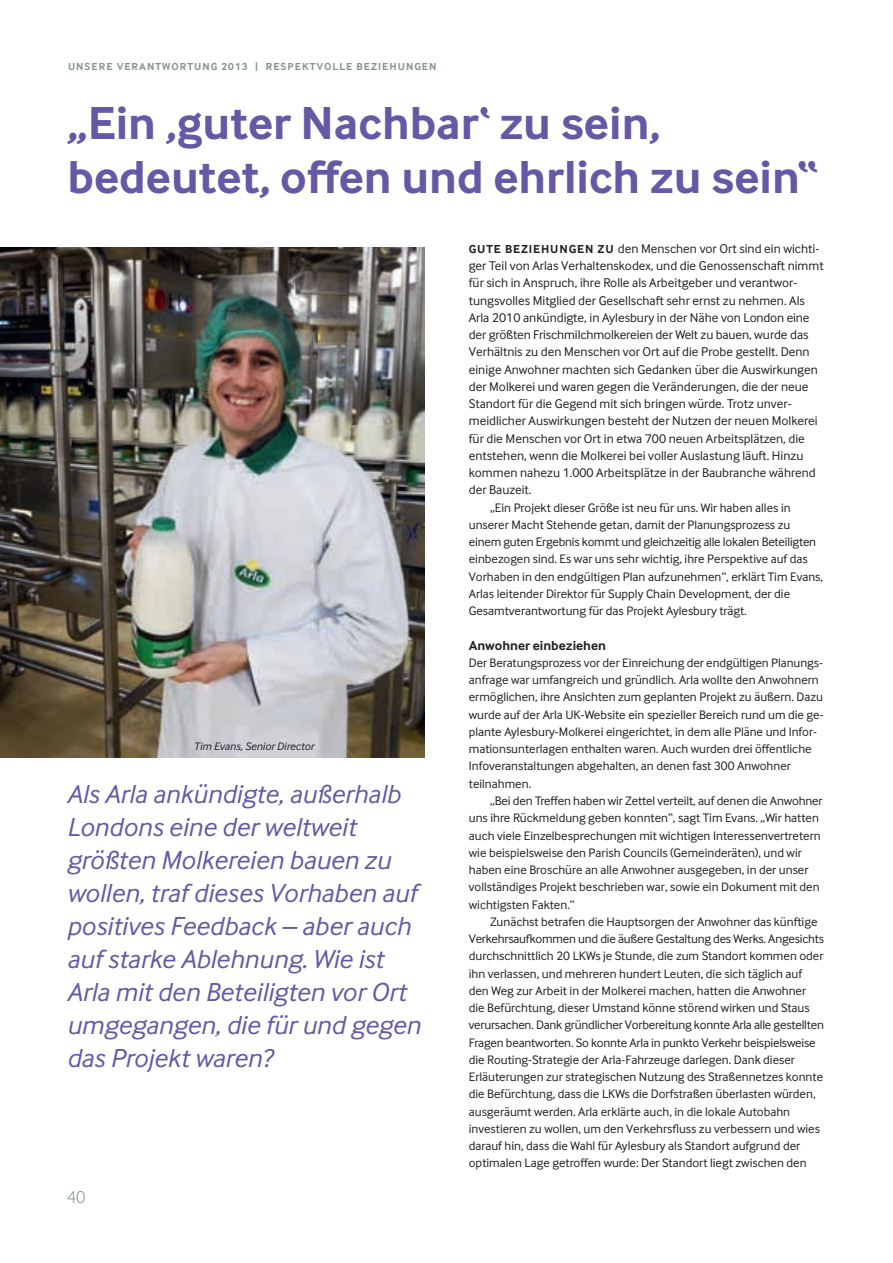
<style>
.page{position:relative;width:893px;height:1263px;background:#fff}
.page>*{position:absolute;margin:0;border:0;box-sizing:border-box;transform-origin:0 0}
.t1{font:700 48px/54px "Inter Face Corp";color:#6558a5}
.t2{font:italic 27px/33px "Inter Face Corp";color:#6558a5}
.t3{font:300 18px "Inter Face Corp";color:#869292}
.t4{font:700 13.5px "Inter Face Corp";color:#231f20}
.t5{font:13.2px/17.2px "Inter Face Corp";color:#231f20}
.t6{font:12.75px/17.2px "Inter Face Corp";color:#231f20}
.t7{font:italic 11.25px "Inter Face Corp";color:#231f20}
.t8{font:700 10.5px "Inter Face Corp";letter-spacing:.1em;color:#869292}
.s1{font-weight:700;font-size:12px}
</style>
<div class="page">
<img style="left:0;top:247px;width:424px;height:510px">
<p class="t8" style="left:68px;top:61px;width:370px">UNSERE VERANTWORTUNG 2013 | RESPEKTVOLLE BEZIEHUNGEN</p>
<h1 class="t1" style="left:68px;top:96px;width:751px">„Ein ,guter Nachbar‘ zu sein, bedeutet, offen und ehrlich zu sein“</h1>
<p class="t7" style="left:194px;top:739px;width:122px">Tim Evans, Senior Director</p>
<p class="t2" style="left:67px;top:777px;width:355px">Als Arla ankündigte, außerhalb<br>Londons eine der weltweit größten Molkereien bauen zu wollen, traf dieses Vorhaben auf positives Feedback – aber auch auf starke Ablehnung. Wie ist<br>Arla mit den Beteiligten vor Ort umgegangen, die für und gegen das Projekt waren?</p>
<h3 class="t3" style="left:67px;top:1186px;width:20px">40</h3>
<p class="t5" style="left:469px;top:240px;width:356px"><span class="s1">GUTE BEZIEHUNGEN ZU</span> den Menschen vor Ort sind ein wichti&shy;ger Teil von Arlas Verhaltenskodex, und die Genossenschaft nimmt für sich in Anspruch, ihre Rolle als Arbeitgeber und verantwor&shy;tungsvolles Mitglied der Gesellschaft sehr ernst zu nehmen. Als Arla 2010 ankündigte, in Aylesbury in der Nähe von London eine der größten Frischmilchmolkereien der Welt zu bauen, wurde das Verhältnis zu den Menschen vor Ort auf die Probe gestellt. Denn einige Anwohner machten sich Gedanken über die Auswirkungen der Molkerei und waren gegen die Veränderungen, die der neue Standort für die Gegend mit sich bringen würde. Trotz unver&shy;meidlicher Auswirkungen besteht der Nutzen der neuen Molkerei für die Menschen vor Ort in etwa 700 neuen Arbeitsplätzen, die entstehen, wenn die Molkerei bei voller Auslastung läuft. Hinzu kommen nahezu 1.000 Arbeitsplätze in der Baubranche während der Bauzeit.</p>
<p class="t6" style="left:469px;top:499px;width:356px;text-indent:21px">„Ein Projekt dieser Größe ist neu für uns. Wir haben alles in unserer Macht Stehende getan, damit der Planungsprozess zu einem guten Ergebnis kommt und gleichzeitig alle lokalen Beteiligten einbezogen sind. Es war uns sehr wichtig, ihre Perspektive auf das Vorhaben in den endgültigen Plan aufzunehmen“, erklärt Tim Evans, Arlas leitender Direktor für Supply Chain Development, der die Gesamtverantwortung für das Projekt Aylesbury trägt.</p>
<p class="t4" style="left:469px;top:637px;width:139px">Anwohner einbeziehen</p>
<p class="t6" style="left:469px;top:654px;width:356px">Der Beratungsprozess vor der Einreichung der endgültigen Planungs&shy;anfrage war umfangreich und gründlich. Arla wollte den Anwohnern ermöglichen, ihre Ansichten zum geplanten Projekt zu äußern. Dazu wurde auf der Arla UK-Website ein spezieller Bereich rund um die ge&shy;plante Aylesbury-Molkerei eingerichtet, in dem alle Pläne und Infor&shy;mationsunterlagen enthalten waren. Auch wurden drei öffentliche Infoveranstaltungen abgehalten, an denen fast 300 Anwohner teilnahmen.</p>
<p class="t6" style="left:469px;top:792px;width:355px;text-indent:21px">„Bei den Treffen haben wir Zettel verteilt, auf denen die Anwohner uns ihre Rückmeldung geben konnten“, sagt Tim Evans. „Wir hatten auch viele Einzelbesprechungen mit wichtigen Interessenvertretern wie beispielsweise den Parish Councils (Gemeinderäten), und wir haben eine Broschüre an alle Anwohner ausgegeben, in der unser vollständiges Projekt beschrieben war, sowie ein Dokument mit den wichtigsten Fakten.“</p>
<p class="t6" style="left:469px;top:913px;width:357px;text-indent:21px">Zunächst betrafen die Hauptsorgen der Anwohner das künftige Verkehrsaufkommen und die äußere Gestaltung des Werks. Angesichts durchschnittlich 20 LKWs je Stunde, die zum Standort kommen oder ihn verlassen, und mehreren hundert Leuten, die sich täglich auf den Weg zur Arbeit in der Molkerei machen, hatten die Anwohner die Befürchtung, dieser Umstand könne störend wirken und Staus verursachen. Dank gründlicher Vorbereitung konnte Arla alle gestellten Fragen beantworten. So konnte Arla in punkto Verkehr beispielsweise die Routing-Strategie der Arla-Fahrzeuge darlegen. Dank dieser Erläuterungen zur strategischen Nutzung des Straßennetzes konnte die Befürchtung, dass die LKWs die Dorfstraßen überlasten würden, ausgeräumt werden. Arla erklärte auch, in die lokale Autobahn investieren zu wollen, um den Verkehrsfluss zu verbessern und wies darauf hin, dass die Wahl für Aylesbury als Standort aufgrund der optimalen Lage getroffen wurde: Der Standort liegt zwischen den</p>
</div>
